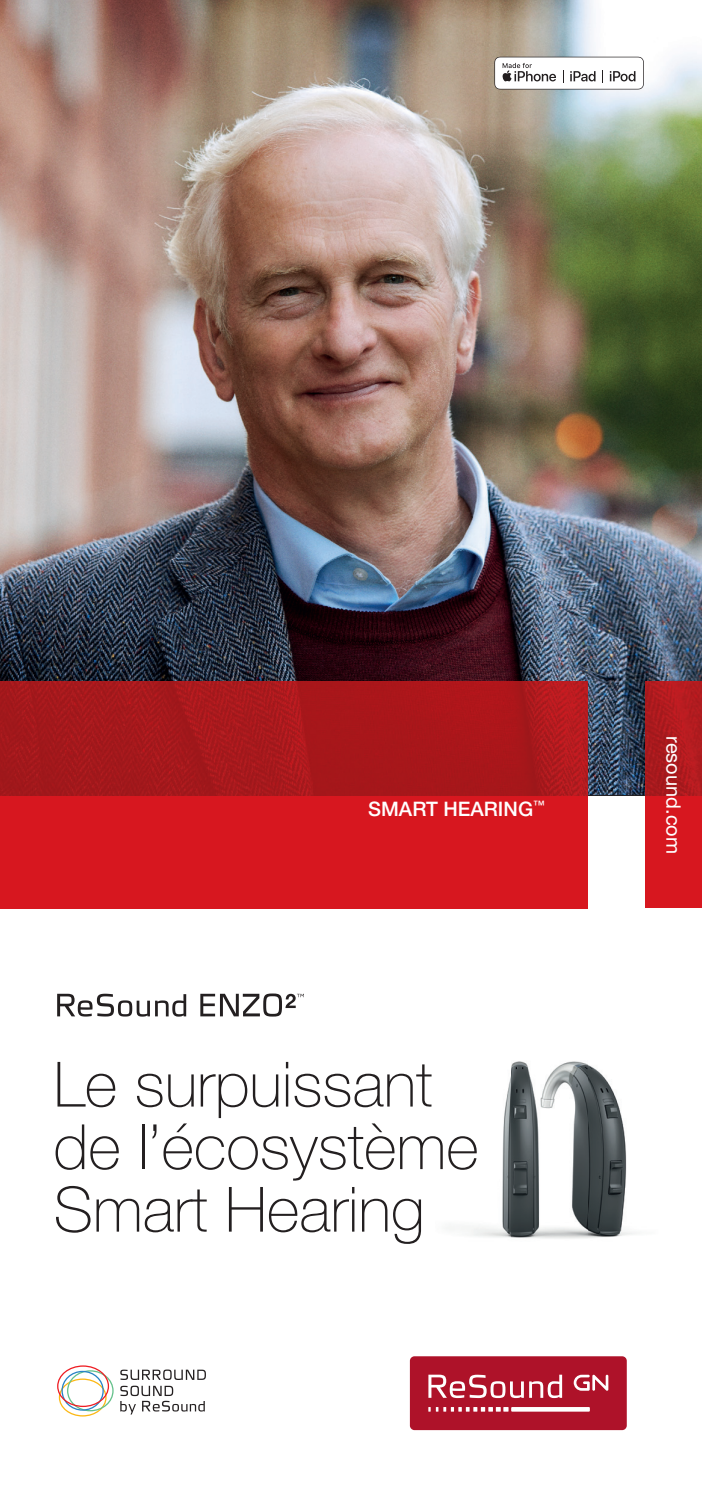
<style>
.page{position:relative;width:702px;height:1489px;background:#fff}
.page>*{position:absolute;margin:0;border:0;box-sizing:border-box;transform-origin:0 0}
.t1{font:100 62.5px/62.5px "Helvetica Neue LT Pro";color:#231f20}
.t2{font:500 20px "Helvetica Neue LT Pro";color:#fff}
.t3{font:20px "Helvetica Neue LT Pro";color:#fff}
</style>
<div class="page">
<img style="left:0;top:0;width:702px;height:795px">
<img style="left:471px;top:1061px;width:164px;height:178px">
<div style="left:410px;top:1356px;width:216px;height:73px;background:#ae1229;border-radius:5px"></div>
<svg style="left:428px;top:1374px;width:134px;height:23px"></svg>
<svg style="left:436px;top:1407px;width:72px;height:4px"></svg>
<div style="left:511px;top:1406px;width:79px;height:5px;background:#fff"></div>
<svg style="left:573px;top:1374px;width:35px;height:16px"></svg>
<svg style="left:494px;top:57px;width:149px;height:32px"></svg>
<svg style="left:57px;top:1365px;width:57px;height:51px"></svg>
<svg style="left:120px;top:1369px;width:86px;height:10px"></svg>
<svg style="left:120px;top:1385px;width:85px;height:29px"></svg>
<svg style="left:57px;top:993px;width:129px;height:23px"></svg>
<svg style="left:200px;top:993px;width:104px;height:23px"></svg>
<img style="left:645px;top:682px;width:57px;height:113px">
<div style="left:645px;top:795px;width:57px;height:112px;background:#d7171f"></div>
<div style="left:0;top:795px;width:587px;height:113px;background:#d7171f"></div>
<img style="left:0;top:682px;width:587px;height:113px">
<p class="t2" style="left:368px;top:796px;width:178px">SMART HEARING<sup>™</sup></p>
<p class="t1" style="left:54px;top:1052px;width:426px">Le surpuissant de l’écosystème<br>Smart Hearing</p>
<p class="t3" style="left:685px;top:736px;width:119px;rotate:90deg">resound.com</p>
</div>
